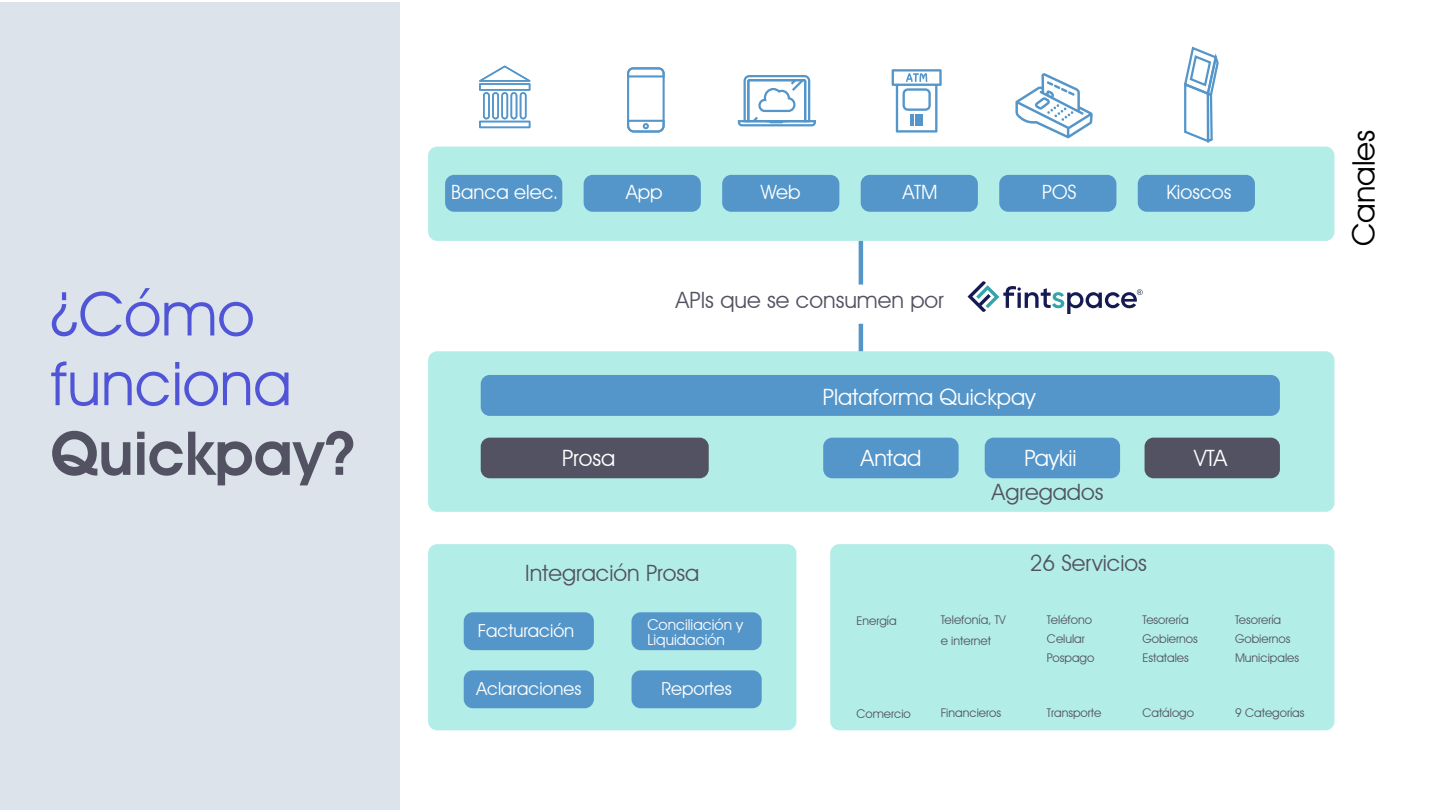
<style>
.page{position:relative;width:1440px;height:810px;background:#fff}
.page>*{position:absolute;margin:0;border:0;box-sizing:border-box;transform-origin:0 0}
.t1{font:60.75px/69.7px "Avant Garde IT Cby BT";color:#4f55d6}
.t2{font:600 60.75px "Avant Garde IT Cby BT";color:#525263}
.t3{font:31.12px "Avant Garde IT Cby BT";color:#000}
.t4{font:22.5px "Avant Garde IT Cby BT";color:#525263}
.t5{font:22.5px "Avant Garde IT Cby BT";color:#fff}
.t6{font:19.65px "Avant Garde IT Cby BT";color:#fff}
.t7{font:18px "Avant Garde IT Cby BT";color:#fff}
.t8{font:15px/14.2px "Avant Garde IT Cby BT";color:#fff}
.t9{font:12px/18.8px "Avant Garde IT Cby BT";color:#525263}
</style>
<div class="page">
<div style="left:0;top:2px;width:399px;height:808px;background:#dce3eb"></div>
<div style="left:428px;top:147px;width:907px;height:94px;background:#b3ede7;border-radius:9px"></div>
<div style="left:428px;top:351px;width:907px;height:161px;background:#b3ede7;border-radius:9px"></div>
<div style="left:428px;top:544px;width:368px;height:186px;background:#b3ede7;border-radius:9px"></div>
<div style="left:830px;top:544px;width:505px;height:186px;background:#b3ede7;border-radius:9px"></div>
<div style="left:445px;top:175px;width:117px;height:37px;background:#5496ca;border-radius:9px"></div>
<div style="left:584px;top:175px;width:117px;height:37px;background:#5496ca;border-radius:9px"></div>
<div style="left:722px;top:175px;width:117px;height:37px;background:#5496ca;border-radius:9px"></div>
<div style="left:861px;top:175px;width:117px;height:37px;background:#5496ca;border-radius:9px"></div>
<div style="left:999px;top:175px;width:117px;height:37px;background:#5496ca;border-radius:9px"></div>
<div style="left:1138px;top:175px;width:117px;height:37px;background:#5496ca;border-radius:9px"></div>
<svg style="left:479px;top:66px;width:51px;height:62px"></svg>
<svg style="left:627px;top:67px;width:38px;height:66px"></svg>
<svg style="left:737px;top:75px;width:79px;height:52px"></svg>
<svg style="left:892px;top:69px;width:50px;height:64px"></svg>
<svg style="left:1015px;top:73px;width:78px;height:65px"></svg>
<svg style="left:1184px;top:46px;width:35px;height:97px"></svg>
<div style="left:481px;top:375px;width:799px;height:41px;background:#5496ca;border-radius:9px"></div>
<div style="left:481px;top:438px;width:228px;height:40px;background:#525263;border-radius:9px"></div>
<div style="left:823px;top:438px;width:136px;height:40px;background:#5496ca;border-radius:9px"></div>
<div style="left:985px;top:438px;width:135px;height:40px;background:#5496ca;border-radius:9px"></div>
<div style="left:1145px;top:438px;width:135px;height:40px;background:#525263;border-radius:9px"></div>
<div style="left:464px;top:612px;width:130px;height:38px;background:#5496ca;border-radius:9px"></div>
<div style="left:464px;top:670px;width:130px;height:38px;background:#5496ca;border-radius:9px"></div>
<div style="left:632px;top:612px;width:130px;height:38px;background:#5496ca;border-radius:9px"></div>
<div style="left:632px;top:670px;width:130px;height:38px;background:#5496ca;border-radius:9px"></div>
<svg style="left:968px;top:281px;width:175px;height:33px"></svg>
<hr style="left:859px;top:241px;width:4px;height:44px;background:#5496ca">
<hr style="left:859px;top:324px;width:4px;height:27px;background:#5496ca">
<h1 class="t1" style="left:50px;top:279px;width:243px">¿Cómo funciona</h1>
<h1 class="t2" style="left:50px;top:417px;width:306px">Quickpay?</h1>
<h3 class="t6" style="left:451px;top:180px;width:109px">Banca elec.</h3>
<h3 class="t6" style="left:626px;top:180px;width:38px">App</h3>
<h3 class="t6" style="left:761px;top:180px;width:41px">Web</h3>
<h3 class="t6" style="left:903px;top:180px;width:36px">ATM</h3>
<h3 class="t6" style="left:1042px;top:180px;width:36px">POS</h3>
<h3 class="t6" style="left:1166px;top:180px;width:67px">Kioscos</h3>
<h3 class="t4" style="left:676px;top:286px;width:269px">APIs que se consumen por</h3>
<h3 class="t5" style="left:823px;top:383px;width:214px">Plataforma Quickpay</h3>
<h3 class="t5" style="left:562px;top:444px;width:55px">Prosa</h3>
<h3 class="t5" style="left:861px;top:444px;width:62px">Antad</h3>
<h3 class="t5" style="left:1024px;top:444px;width:54px">Paykii</h3>
<h3 class="t5" style="left:1194px;top:444px;width:35px">VTA</h3>
<h3 class="t4" style="left:525px;top:559px;width:176px">Integración Prosa</h3>
<h3 class="t7" style="left:478px;top:619px;width:98px">Facturación</h3>
<h3 class="t7" style="left:476px;top:678px;width:107px">Aclaraciones</h3>
<p class="t8" style="left:647px;top:618px;width:97px">Conciliación y<br>Liquidación</p>
<h3 class="t7" style="left:662px;top:678px;width:72px">Reportes</h3>
<p class="t9" style="left:856px;top:611px;width:42px">Energía</p>
<p class="t9" style="left:856px;top:704px;width:56px">Comercio</p>
<h3 class="t4" style="left:992px;top:478px;width:113px">Agregados</h3>
<p class="t9" style="left:941px;top:610px;width:67px;line-height:21px">Telefonía, TV e internet</p>
<p class="t9" style="left:941px;top:703px;width:62px">Financieros</p>
<h3 class="t4" style="left:1030px;top:549px;width:119px">26 Servicios</h3>
<p class="t9" style="left:1047px;top:611px;width:49px">Teléfono<br>Celular<br>Pospago</p>
<p class="t9" style="left:1047px;top:703px;width:56px">Transporte</p>
<p class="t9" style="left:1142px;top:611px;width:57px">Tesorería<br>Gobiernos<br>Estatales</p>
<p class="t9" style="left:1142px;top:703px;width:53px">Catálogo</p>
<p class="t9" style="left:1235px;top:611px;width:66px">Tesorería<br>Gobiernos<br>Municipales</p>
<p class="t9" style="left:1235px;top:703px;width:71px">9 Categorías</p>
<h2 class="t3" style="left:1345px;top:246px;width:118px;rotate:-90deg">Canales</h2>
</div>
